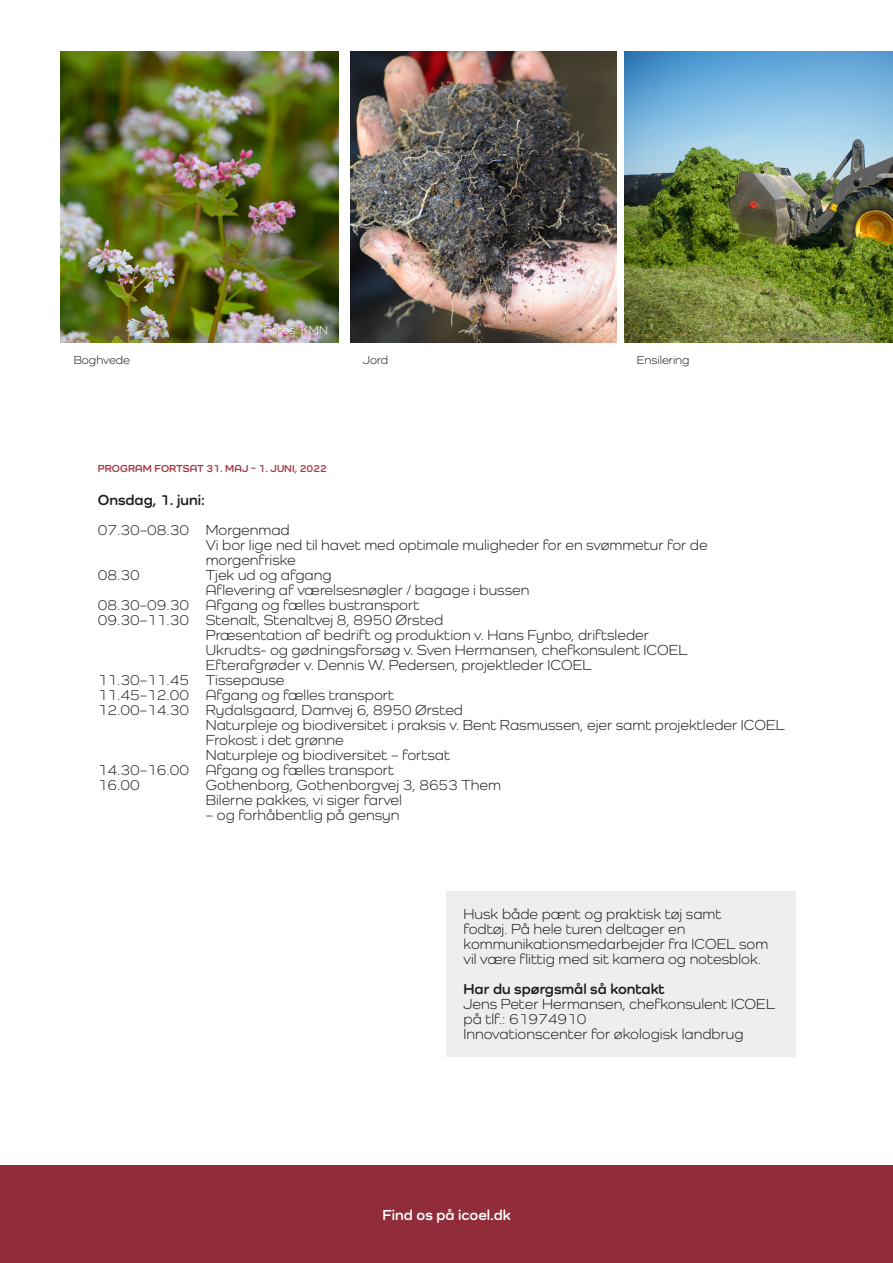
<style>
.page{position:relative;width:893px;height:1263px;background:#fff}
.page>*{position:absolute;margin:0;border:0;box-sizing:border-box;transform-origin:0 0}
.brød{font:15px/15px "Como";color:#231f20}
.brød-2{font:700 15px "Como";color:#231f20}
.brød-3{font:700 15px "Como";color:#fff}
.brød-4{font:12px "Como";color:#231f20}
.brød-5{font:12px "Como";color:#fff}
.Mellemrubrik{font:700 10.5px "Como";letter-spacing:.01em;color:#9f3844}
</style>
<div class="page">
<img style="left:61px;top:51px;width:277px;height:291px">
<img style="left:350px;top:51px;width:266px;height:291px">
<div style="left:446px;top:891px;width:349px;height:165px;background:#eeeeef"></div>
<div style="left:0;top:1165px;width:893px;height:98px;background:#912d3a"></div>
<img style="left:624px;top:51px;width:269px;height:291px">
<p class="brød-5" style="left:264px;top:323px;width:65px">Fotos: KMN</p>
<p class="brød-4" style="left:74px;top:353px;width:58px">Boghvede</p>
<p class="brød-4" style="left:363px;top:353px;width:27px">Jord</p>
<p class="brød-4" style="left:637px;top:353px;width:54px">Ensilering</p>
<p class="Mellemrubrik" style="left:98px;top:462px;width:231px">PROGRAM FORTSAT 31. MAJ – 1. JUNI, 2022</p>
<p class="brød-2" style="left:98px;top:491px;width:109px">Onsdag, 1. juni:</p>
<p class="brød" style="left:206px;top:522px;width:503px;text-indent:-108px">07.30–08.30 Morgenmad<br>Vi bor lige ned til havet med optimale muligheder for en svømmetur for de morgenfriske</p>
<p class="brød" style="left:98px;top:567px;width:43px">08.30</p>
<p class="brød" style="left:206px;top:567px;width:325px">Tjek ud og afgang<br>Aflevering af værelsesnøgler / bagage i bussen</p>
<p class="brød" style="left:98px;top:597px;width:323px">08.30–09.30 Afgang og fælles bustransport</p>
<p class="brød" style="left:206px;top:612px;width:483px;text-indent:-108px">09.30–11.30 Stenalt, Stenaltvej 8, 8950 Ørsted<br>Præsentation af bedrift og produktion v. Hans Fynbo, driftsleder Ukrudts- og gødningsforsøg v. Sven Hermansen, chefkonsulent ICOEL Efterafgrøder v. Dennis W. Pedersen, projektleder ICOEL</p>
<p class="brød" style="left:98px;top:672px;width:188px">11.30–11.45 Tissepause</p>
<p class="brød" style="left:98px;top:687px;width:298px">11.45–12.00 Afgang og fælles transport</p>
<p class="brød" style="left:206px;top:702px;width:581px;text-indent:-108px">12.00–14.30 Rydalsgaard, Damvej 6, 8950 Ørsted<br>Naturpleje og biodiversitet i praksis v. Bent Rasmussen, ejer samt projektleder ICOEL Frokost i det grønne<br>Naturpleje og biodiversitet – fortsat</p>
<p class="brød" style="left:98px;top:762px;width:298px">14.30–16.00 Afgang og fælles transport</p>
<p class="brød" style="left:98px;top:777px;width:43px">16.00</p>
<p class="brød" style="left:206px;top:777px;width:297px">Gothenborg, Gothenborgvej 3, 8653 Them<br>Bilerne pakkes, vi siger farvel</p>
<p class="brød" style="left:206px;top:807px;width:195px">– og forhåbentlig på gensyn</p>
<p class="brød" style="left:463px;top:907px;width:306px">Husk både pænt og praktisk tøj samt fodtøj. På hele turen deltager en kommunikationsmedarbejder fra ICOEL som vil være flittig med sit kamera og notesblok.</p>
<p class="brød-2" style="left:463px;top:980px;width:203px">Har du spørgsmål så kontakt</p>
<p class="brød" style="left:463px;top:997px;width:313px">Jens Peter Hermansen, chefkonsulent ICOEL på tlf.: 61974910</p>
<p class="brød" style="left:463px;top:1027px;width:282px">Innovationscenter for økologisk landbrug</p>
<p class="brød-3" style="left:382px;top:1205px;width:130px">Find os på icoel.dk</p>
</div>
